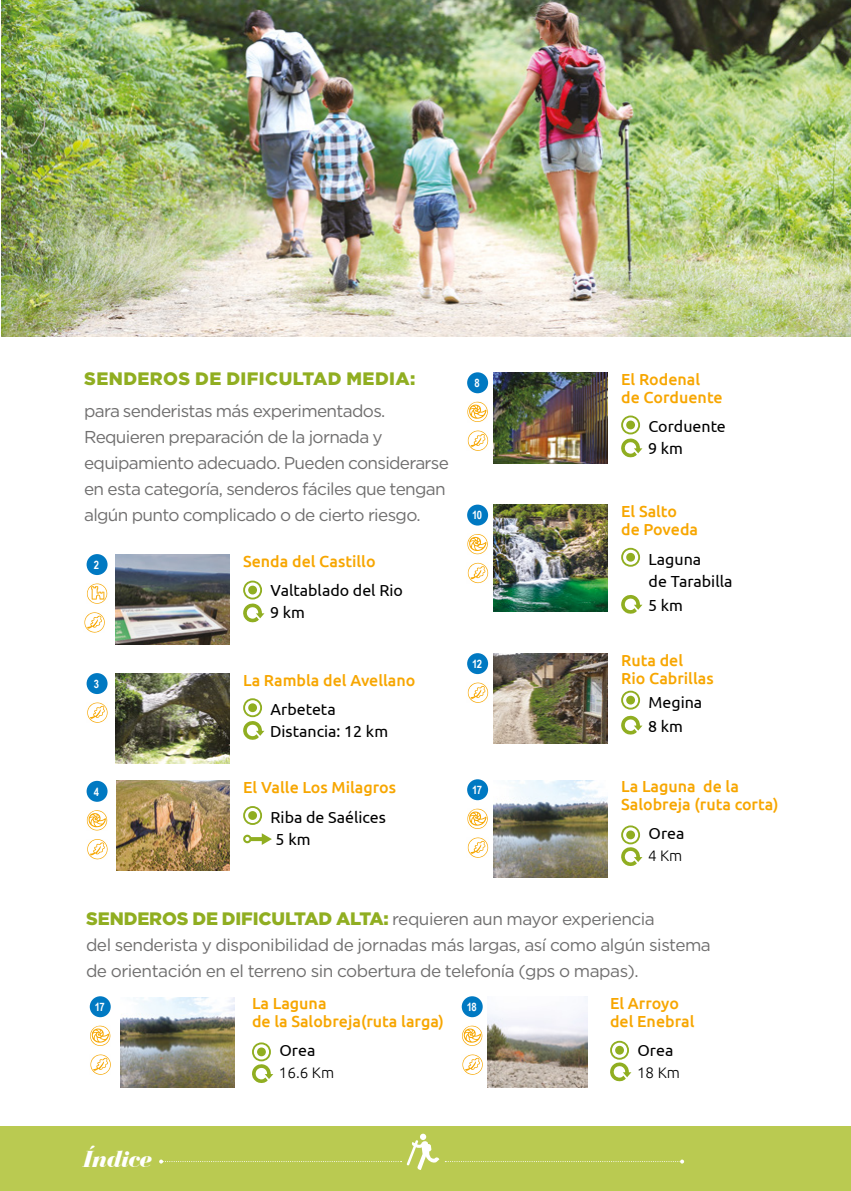
<style>
.page{position:relative;width:851px;height:1191px;background:#fff}
.page>*{position:absolute;margin:0;border:0;box-sizing:border-box;transform-origin:0 0}
.t1{font:italic 700 24px "Bedini";letter-spacing:-.005em;color:#fff}
.t2{font:900 18px "Gotham Pro";letter-spacing:.02em;color:#90ae21}
.t3{font:17.2px/26px "Gotham";letter-spacing:-.04em;color:#706f6f}
.t4{font:500 16px/18px "Ubuntu";color:#f7a600}
.t5{font:16px/22px "Ubuntu";color:#000}
.t6{font:300 15.2px "Ubuntu";color:#000}
.t7{font:700 11.6px "Arial Narrow";letter-spacing:-.04em;color:#fff}
.s1{font-family:"Gotham Pro";font-weight:900;font-size:18px;color:#90ae21}
</style>
<div class="page">
<img style="left:1px;top:0;width:849px;height:336px">
<div style="left:87px;top:554px;width:20px;height:21px;background:#0079c2;border-radius:50%"></div>
<svg style="left:87px;top:583px;width:20px;height:21px"></svg>
<svg style="left:84px;top:612px;width:21px;height:20px"></svg>
<img style="left:116px;top:554px;width:113px;height:91px">
<svg style="left:243px;top:580px;width:21px;height:43px"></svg>
<div style="left:87px;top:673px;width:20px;height:21px;background:#0079c2;border-radius:50%"></div>
<svg style="left:87px;top:702px;width:21px;height:21px"></svg>
<img style="left:116px;top:673px;width:113px;height:91px">
<svg style="left:243px;top:698px;width:21px;height:42px"></svg>
<div style="left:87px;top:781px;width:20px;height:21px;background:#0079c2;border-radius:50%"></div>
<svg style="left:87px;top:810px;width:20px;height:20px"></svg>
<svg style="left:87px;top:839px;width:21px;height:20px"></svg>
<img style="left:116px;top:781px;width:113px;height:89px">
<svg style="left:243px;top:806px;width:19px;height:19px"></svg>
<svg style="left:251px;top:837px;width:11px;height:4px"></svg>
<svg style="left:262px;top:833px;width:10px;height:12px"></svg>
<svg style="left:243px;top:834px;width:8px;height:9px"></svg>
<svg style="left:245px;top:837px;width:4px;height:4px"></svg>
<div style="left:90px;top:996px;width:21px;height:21px;background:#0079c2;border-radius:50%"></div>
<svg style="left:90px;top:1025px;width:20px;height:21px"></svg>
<svg style="left:90px;top:1054px;width:21px;height:20px"></svg>
<img style="left:121px;top:998px;width:113px;height:89px">
<svg style="left:252px;top:1042px;width:21px;height:41px"></svg>
<div style="left:461px;top:996px;width:21px;height:21px;background:#0079c2;border-radius:50%"></div>
<svg style="left:462px;top:1025px;width:20px;height:21px"></svg>
<svg style="left:462px;top:1054px;width:21px;height:20px"></svg>
<img style="left:487px;top:996px;width:100px;height:91px">
<svg style="left:610px;top:1040px;width:21px;height:41px"></svg>
<div style="left:467px;top:372px;width:21px;height:21px;background:#0079c2;border-radius:50%"></div>
<svg style="left:467px;top:402px;width:20px;height:20px"></svg>
<svg style="left:467px;top:430px;width:21px;height:21px"></svg>
<img style="left:494px;top:372px;width:113px;height:91px">
<svg style="left:621px;top:415px;width:21px;height:43px"></svg>
<div style="left:467px;top:504px;width:21px;height:21px;background:#0079c2;border-radius:50%"></div>
<svg style="left:467px;top:534px;width:20px;height:20px"></svg>
<svg style="left:467px;top:563px;width:21px;height:20px"></svg>
<img style="left:494px;top:504px;width:113px;height:108px">
<svg style="left:621px;top:548px;width:19px;height:19px"></svg>
<svg style="left:621px;top:595px;width:21px;height:19px"></svg>
<div style="left:467px;top:653px;width:21px;height:21px;background:#0079c2;border-radius:50%"></div>
<svg style="left:467px;top:682px;width:21px;height:21px"></svg>
<img style="left:494px;top:653px;width:113px;height:91px">
<svg style="left:621px;top:690px;width:19px;height:19px"></svg>
<svg style="left:621px;top:715px;width:21px;height:20px"></svg>
<div style="left:467px;top:779px;width:21px;height:21px;background:#0079c2;border-radius:50%"></div>
<svg style="left:467px;top:808px;width:20px;height:21px"></svg>
<svg style="left:467px;top:837px;width:21px;height:21px"></svg>
<img style="left:494px;top:781px;width:113px;height:97px">
<svg style="left:621px;top:825px;width:21px;height:41px"></svg>
<div style="left:0;top:1126px;width:850px;height:65px;background:#baca51"></div>
<svg style="left:445px;top:1159px;width:239px;height:4px"></svg>
<div style="left:420px;top:1133px;width:6px;height:7px;background:#fff;border-radius:50%"></div>
<svg style="left:159px;top:1140px;width:280px;height:30px"></svg>
<p class="t2" style="left:84px;top:368px;width:332px">SENDEROS DE DIFICULTAD MEDIA:</p>
<p class="t3" style="left:84px;top:397px;width:366px">para senderistas más experimentados.<br>Requieren preparación de la jornada y equipamiento adecuado. Pueden considerarse en esta categoría, senderos fáciles que tengan algún punto complicado o de cierto riesgo.</p>
<p class="t7" style="left:94px;top:556px;width:7px">2</p>
<p class="t4" style="left:243px;top:551px;width:134px">Senda del Castillo</p>
<p class="t5" style="left:270px;top:579px;width:134px">Valtablado del Rio<br>9 km</p>
<p class="t7" style="left:94px;top:675px;width:7px">3</p>
<p class="t4" style="left:243px;top:670px;width:174px">La Rambla del Avellano</p>
<p class="t5" style="left:270px;top:698px;width:119px">Arbeteta<br>Distancia: 12 km</p>
<p class="t7" style="left:94px;top:782px;width:7px">4</p>
<p class="t4" style="left:243px;top:778px;width:154px">El Valle Los Milagros</p>
<p class="t5" style="left:275px;top:805px;width:112px;text-indent:-5px">Riba de Saélices<br>5 km</p>
<p class="t7" style="left:474px;top:374px;width:7px">8</p>
<p class="t4" style="left:621px;top:369px;width:103px">El Rodenal de Corduente</p>
<p class="t5" style="left:648px;top:415px;width:79px">Corduente<br>9 km</p>
<p class="t7" style="left:472px;top:506px;width:12px">10</p>
<p class="t4" style="left:621px;top:502px;width:78px">El Salto de Poveda</p>
<p class="t5" style="left:648px;top:547px;width:85px">Laguna<br>de Tarabilla</p>
<p class="t5" style="left:648px;top:593px;width:36px">5 km</p>
<p class="t7" style="left:472px;top:655px;width:12px">12</p>
<p class="t4" style="left:621px;top:650px;width:94px">Ruta del<br>Rio Cabrillas</p>
<p class="t5" style="left:648px;top:689px;width:56px;line-height:24px">Megina<br>8 km</p>
<p class="t7" style="left:472px;top:781px;width:12px">17</p>
<p class="t4" style="left:621px;top:776px;width:159px">La Laguna de la<br>Salobreja (ruta corta)</p>
<p class="t5" style="left:648px;top:822px;width:37px">Orea</p>
<p class="t6" style="left:648px;top:847px;width:36px">4 Km</p>
<p class="t3" style="left:86px;top:905px;width:626px"><span class="s1">SENDEROS DE DIFICULTAD ALTA:</span> requieren aun mayor experiencia<br>del senderista y disponibilidad de jornadas más largas, así como algún sistema de orientación en el terreno sin cobertura de telefonía (gps o mapas).</p>
<p class="t7" style="left:95px;top:998px;width:12px">17</p>
<p class="t4" style="left:252px;top:993px;width:193px">La Laguna<br>de la Salobreja(ruta larga)</p>
<p class="t5" style="left:279px;top:1039px;width:37px">Orea</p>
<p class="t6" style="left:279px;top:1063px;width:57px">16.6 Km</p>
<p class="t7" style="left:466px;top:998px;width:12px">18</p>
<p class="t4" style="left:610px;top:993px;width:86px">El Arroyo del Enebral</p>
<p class="t5" style="left:637px;top:1039px;width:37px">Orea</p>
<p class="t6" style="left:637px;top:1063px;width:44px">18 Km</p>
<h1 class="t1" style="left:83px;top:1144px;width:70px">Índice</h1>
</div>
